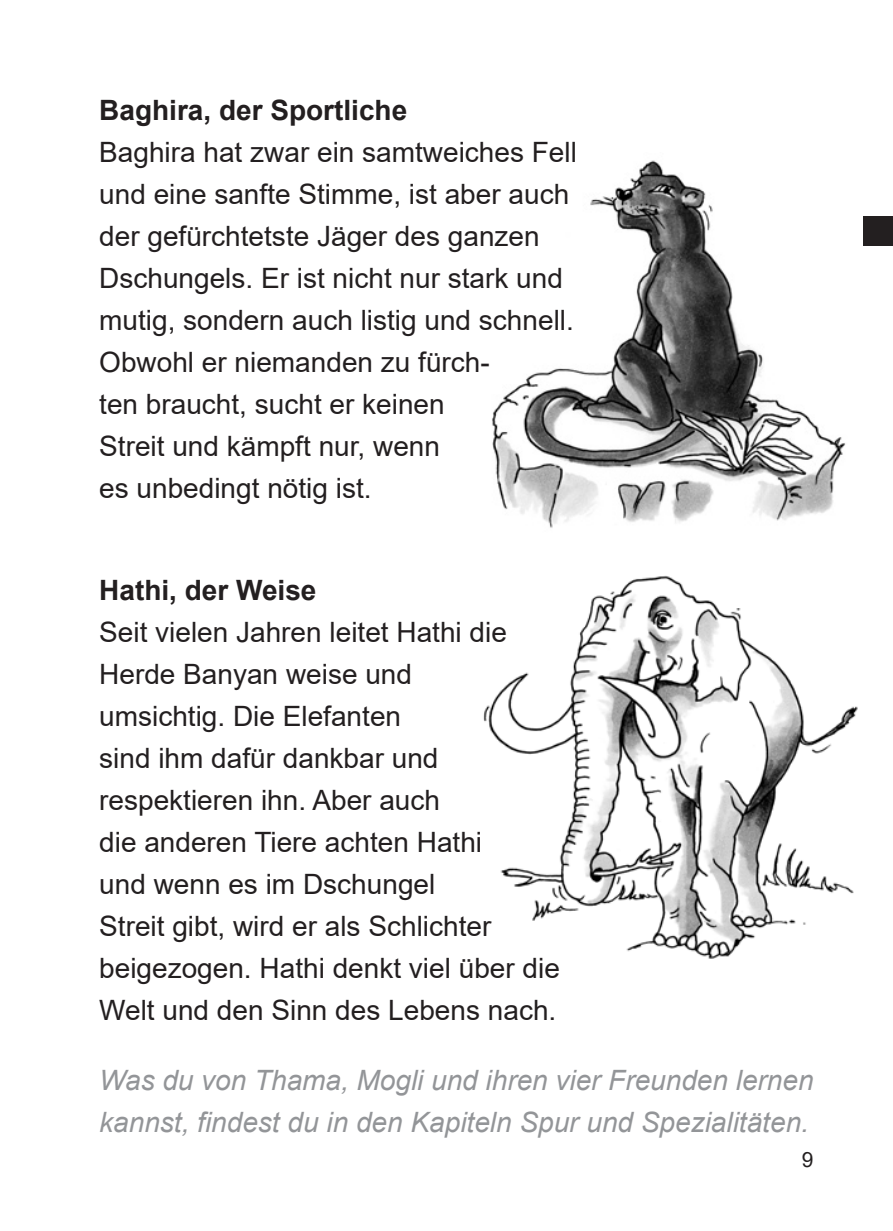
<style>
.page{position:relative;width:893px;height:1231px;background:#fff}
.page>*{position:absolute;margin:0;border:0;box-sizing:border-box;transform-origin:0 0}
.textabsatz{font:28px/42px "Arial";color:#231f20}
.t1{font:italic 28px/42px "Arial";color:#939598}
.textabsatz-2{font:700 28px "Arial";color:#231f20}
.t2{font:21px "Arial";color:#231f20}
</style>
<div class="page">
<img style="left:483px;top:575px;width:375px;height:384px">
<img style="left:492px;top:160px;width:354px;height:368px">
<div style="left:863px;top:216px;width:30px;height:30px;background:#231f20"></div>
<p class="textabsatz-2" style="left:99px;top:90px;width:310px">Baghira, der Sportliche</p>
<p class="textabsatz" style="left:99px;top:131px;width:479px">Baghira hat zwar ein samtweiches Fell und eine sanfte Stimme, ist aber auch der gefürchtetste Jäger des ganzen<br>Dschungels. Er ist nicht nur stark und mutig, sondern auch listig und schnell.<br>Obwohl er niemanden zu fürch-<br>ten braucht, sucht er keinen<br>Streit und kämpft nur, wenn<br>es unbedingt nötig ist.</p>
<p class="textabsatz-2" style="left:99px;top:570px;width:219px">Hathi, der Weise</p>
<p class="textabsatz" style="left:99px;top:610px;width:409px">Seit vielen Jahren leitet Hathi die<br>Herde Banyan weise und</p>
<p class="textabsatz" style="left:99px;top:694px;width:462px">umsichtig. Die Elefanten<br>sind ihm dafür dankbar und respektieren ihn. Aber auch<br>die anderen Tiere achten Hathi<br>und wenn es im Dschungel<br>Streit gibt, wird er als Schlichter beigezogen. Hathi denkt viel über die<br>Welt und den Sinn des Lebens nach.</p>
<p class="t1" style="left:99px;top:1059px;width:716px">Was du von Thama, Mogli und ihren vier Freunden lernen kannst, findest du in den Kapiteln Spur und Spezialitäten.</p>
<p class="t2" style="left:802px;top:1144px;width:13px">9</p>
</div>
